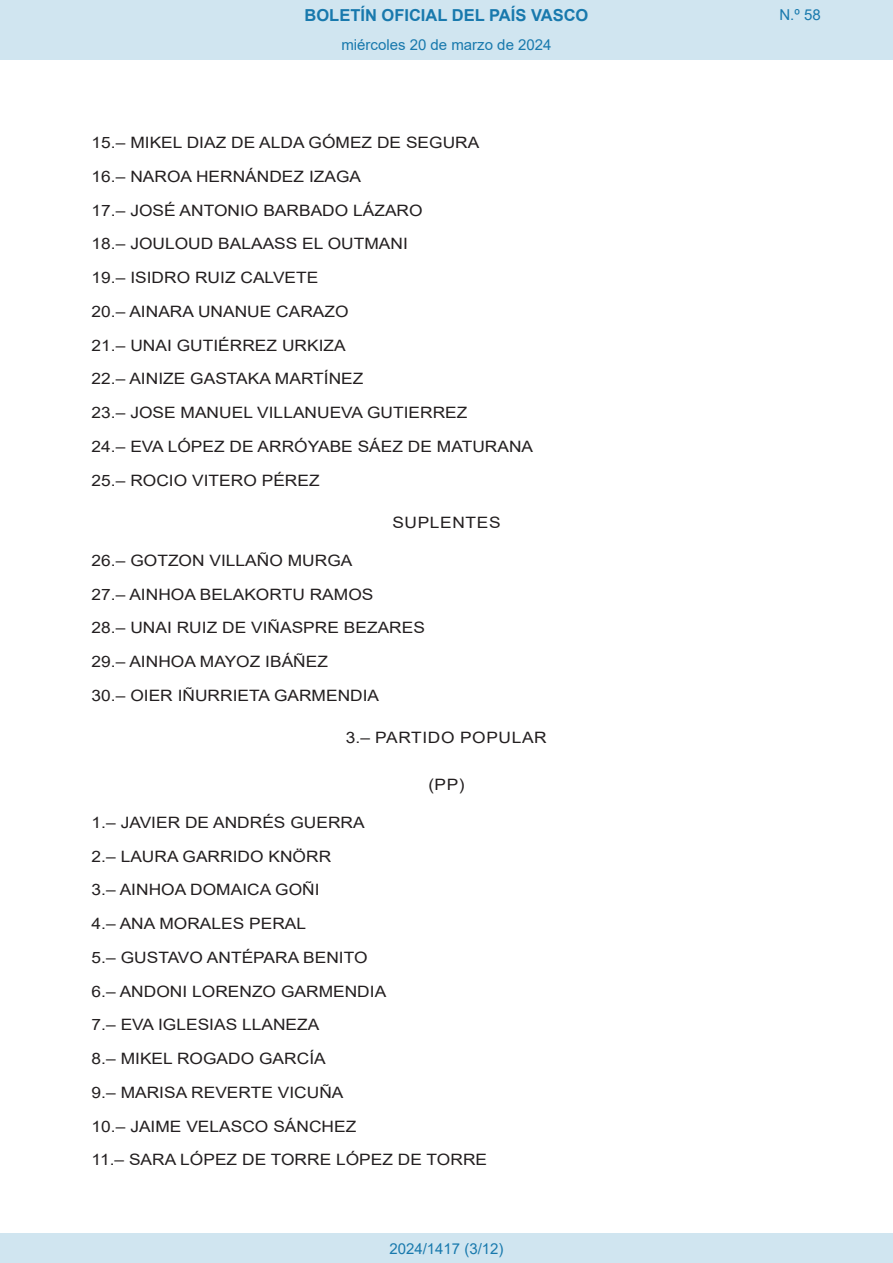
<style>
.page{position:relative;width:893px;height:1263px;background:#fff}
.page>*{position:absolute;margin:0;border:0;box-sizing:border-box;transform-origin:0 0}
.t1{font:700 16.5px "Arial";color:#1879ad}
.BOPVDetalle{font:15.6px "Arial";color:#231f20;scale:1.11 1}
.BOPVClave{font:15.6px "Arial";letter-spacing:.035em;color:#231f20;scale:1.11 1}
.Paginacion_Centro{font:15px "Arial";color:#1879ad}
</style>
<div class="page">
<div style="left:0;top:0;width:893px;height:60px;background:#d0e5f0"></div>
<div style="left:0;top:1233px;width:893px;height:30px;background:#d0e5f0"></div>
<p class="t1" style="left:305px;top:3px;width:285px">BOLETÍN OFICIAL DEL PAÍS VASCO</p>
<p class="Paginacion_Centro" style="left:341px;top:35px;width:212px">miércoles 20 de marzo de 2024</p>
<p class="BOPVDetalle" style="left:92px;top:132px;width:351px">15.– MIKEL DIAZ DE ALDA GÓMEZ DE SEGURA</p>
<p class="BOPVDetalle" style="left:92px;top:166px;width:244px">16.– NAROA HERNÁNDEZ IZAGA</p>
<p class="BOPVDetalle" style="left:92px;top:199px;width:300px">17.– JOSÉ ANTONIO BARBADO LÁZARO</p>
<p class="BOPVDetalle" style="left:92px;top:233px;width:286px">18.– JOULOUD BALAASS EL OUTMANI</p>
<p class="BOPVDetalle" style="left:92px;top:267px;width:206px">19.– ISIDRO RUIZ CALVETE</p>
<p class="BOPVDetalle" style="left:92px;top:301px;width:233px">20.– AINARA UNANUE CARAZO</p>
<p class="BOPVDetalle" style="left:92px;top:334px;width:230px">21.– UNAI GUTIÉRREZ URKIZA</p>
<p class="BOPVDetalle" style="left:92px;top:368px;width:246px">22.– AINIZE GASTAKA MARTÍNEZ</p>
<p class="BOPVDetalle" style="left:92px;top:402px;width:340px">23.– JOSE MANUEL VILLANUEVA GUTIERREZ</p>
<p class="BOPVDetalle" style="left:92px;top:436px;width:399px">24.– EVA LÓPEZ DE ARRÓYABE SÁEZ DE MATURANA</p>
<p class="BOPVDetalle" style="left:92px;top:469px;width:207px">25.– ROCIO VITERO PÉREZ</p>
<p class="BOPVClave" style="left:392px;top:512px;width:99px">SUPLENTES</p>
<p class="BOPVDetalle" style="left:92px;top:550px;width:236px">26.– GOTZON VILLAÑO MURGA</p>
<p class="BOPVDetalle" style="left:92px;top:583px;width:255px">27.– AINHOA BELAKORTU RAMOS</p>
<p class="BOPVDetalle" style="left:92px;top:617px;width:302px">28.– UNAI RUIZ DE VIÑASPRE BEZARES</p>
<p class="BOPVDetalle" style="left:92px;top:651px;width:214px">29.– AINHOA MAYOZ IBÁÑEZ</p>
<p class="BOPVDetalle" style="left:92px;top:685px;width:261px">30.– OIER IÑURRIETA GARMENDIA</p>
<p class="BOPVClave" style="left:346px;top:727px;width:182px">3.– PARTIDO POPULAR</p>
<p class="BOPVClave" style="left:428px;top:773px;width:34px">(PP)</p>
<p class="BOPVDetalle" style="left:92px;top:811px;width:247px">1.– JAVIER DE ANDRÉS GUERRA</p>
<p class="BOPVDetalle" style="left:92px;top:845px;width:217px">2.– LAURA GARRIDO KNÖRR</p>
<p class="BOPVDetalle" style="left:92px;top:879px;width:207px">3.– AINHOA DOMAICA GOÑI</p>
<p class="BOPVDetalle" style="left:92px;top:913px;width:195px">4.– ANA MORALES PERAL</p>
<p class="BOPVDetalle" style="left:92px;top:947px;width:250px">5.– GUSTAVO ANTÉPARA BENITO</p>
<p class="BOPVDetalle" style="left:92px;top:980px;width:267px">6.– ANDONI LORENZO GARMENDIA</p>
<p class="BOPVDetalle" style="left:92px;top:1014px;width:207px">7.– EVA IGLESIAS LLANEZA</p>
<p class="BOPVDetalle" style="left:92px;top:1048px;width:212px">8.– MIKEL ROGADO GARCÍA</p>
<p class="BOPVDetalle" style="left:92px;top:1082px;width:228px">9.– MARISA REVERTE VICUÑA</p>
<p class="BOPVDetalle" style="left:92px;top:1115px;width:240px">10.– JAIME VELASCO SÁNCHEZ</p>
<p class="BOPVDetalle" style="left:92px;top:1149px;width:358px">11.– SARA LÓPEZ DE TORRE LÓPEZ DE TORRE</p>
<p class="Paginacion_Centro" style="left:389px;top:1238px;width:116px">2024/1417 (3/12)</p>
<p class="Paginacion_Centro" style="left:779px;top:5px;width:43px">N.º 58</p>
</div>
